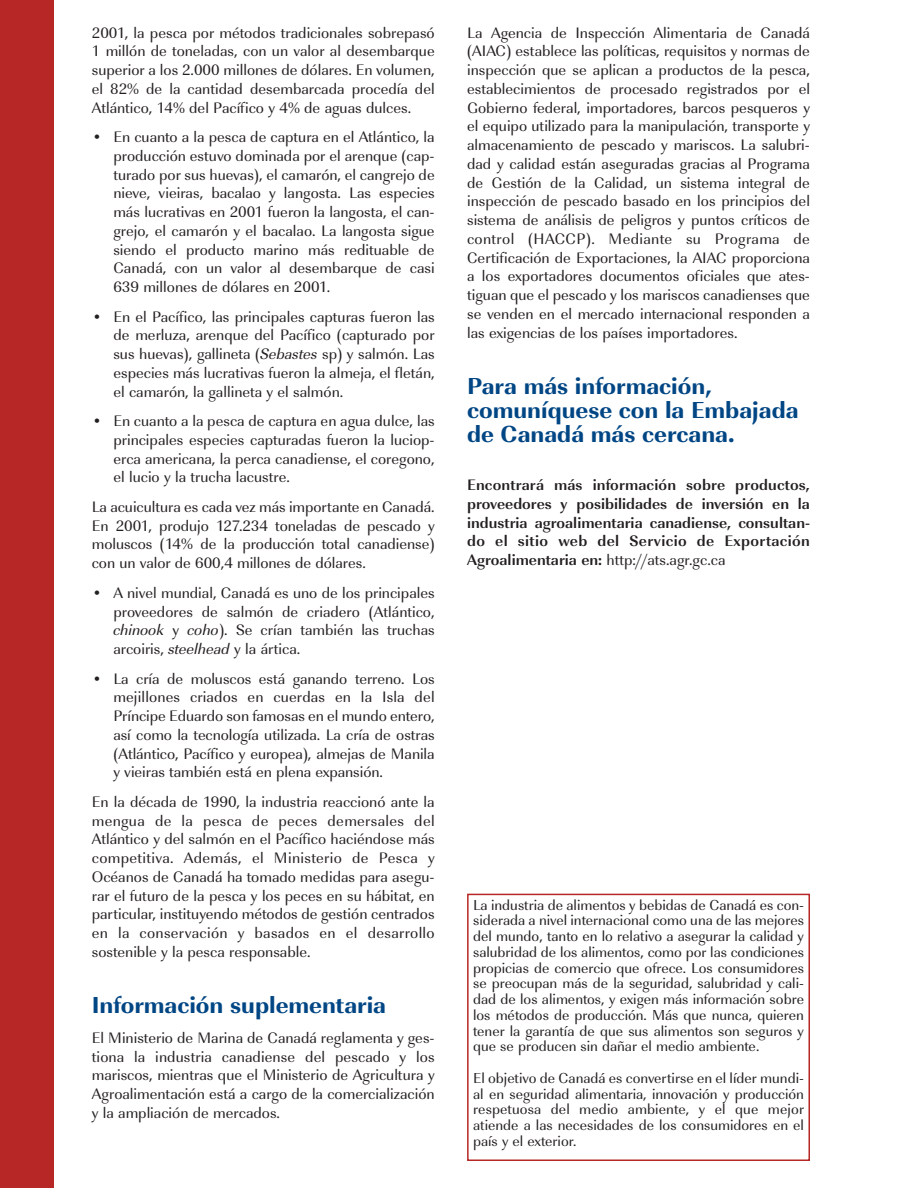
<style>
.page{position:relative;width:918px;height:1188px;background:#fff}
.page>*{position:absolute;margin:0;border:0;box-sizing:border-box;transform-origin:0 0}
.t1{font:700 24px/24px "URW Imperial T Extr";color:#004684}
.t2{font:15.75px/18.8px "URW Imperial T";color:#231f20;text-align:justify}
.t3{font:700 15.75px/18.8px "URW Imperial T";letter-spacing:.02em;color:#231f20;text-align:justify}
.t4{font:15px/15.8px "URW Imperial T";color:#231f20;text-align:justify}
.s1{font-family:"URW Imperial T Regu Obli"}
.s2{font-weight:400}
</style>
<div class="page">
<div style="left:0;top:0;width:54px;height:1188px;background:#b62725"></div>
<div style="left:467px;top:894px;width:343px;height:267px;border:2px solid #b62725"></div>
<p class="t2" style="left:92px;top:25px;width:344px">2001, la pesca por métodos tradicionales sobrepasó 1 millón de toneladas, con un valor al desembarque superior a los 2.000 millones de dólares. En volumen, el 82% de la cantidad desembarcada procedía del Atlántico, 14% del Pacífico y 4% de aguas dulces.</p>
<p class="t2" style="left:113px;top:129px;width:323px;text-indent:-22px">• En cuanto a la pesca de captura en el Atlántico, la producción estuvo dominada por el arenque (cap&shy;turado por sus huevas), el camarón, el cangrejo de nieve, vieiras, bacalao y langosta. Las especies más lucrativas en 2001 fueron la langosta, el can&shy;grejo, el camarón y el bacalao. La langosta sigue siendo el producto marino más redituable de Canadá, con un valor al desembarque de casi 639 millones de dólares en 2001.</p>
<p class="t2" style="left:113px;top:309px;width:323px;text-indent:-22px">• En el Pacífico, las principales capturas fueron las de merluza, arenque del Pacífico (capturado por sus huevas), gallineta (<span class="s1">Sebastes</span> sp) y salmón. Las especies más lucrativas fueron la almeja, el fletán, el camarón, la gallineta y el salmón.</p>
<p class="t2" style="left:113px;top:413px;width:323px;text-indent:-22px">• En cuanto a la pesca de captura en agua dulce, las principales especies capturadas fueron la luciop&shy;erca americana, la perca canadiense, el coregono, el lucio y la trucha lacustre.</p>
<p class="t2" style="left:92px;top:499px;width:344px">La acuicultura es cada vez más importante en Canadá.<br>En 2001, produjo 127.234 toneladas de pescado y moluscos (14% de la producción total canadiense) con un valor de 600,4 millones de dólares.</p>
<p class="t2" style="left:113px;top:585px;width:323px;text-indent:-22px">• A nivel mundial, Canadá es uno de los principales proveedores de salmón de criadero (Atlántico, <span class="s1">chinook</span> y <span class="s1">coho</span>). Se crían también las truchas arcoiris, <span class="s1">steelhead</span> y la ártica.</p>
<p class="t2" style="left:113px;top:671px;width:323px;text-indent:-22px">• La cría de moluscos está ganando terreno. Los mejillones criados en cuerdas en la Isla del Príncipe Eduardo son famosas en el mundo entero, así como la tecnología utilizada. La cría de ostras (Atlántico, Pacífico y europea), almejas de Manila y vieiras también está en plena expansión.</p>
<p class="t2" style="left:92px;top:794px;width:344px">En la década de 1990, la industria reaccionó ante la mengua de la pesca de peces demersales del Atlántico y del salmón en el Pacífico haciéndose más competitiva. Además, el Ministerio de Pesca y Océanos de Canadá ha tomado medidas para asegu&shy;rar el futuro de la pesca y los peces en su hábitat, en particular, instituyendo métodos de gestión centrados en la conservación y basados en el desarrollo sostenible y la pesca responsable.</p>
<h1 class="t1" style="left:92px;top:996px;width:296px">Información suplementaria</h1>
<p class="t2" style="left:92px;top:1030px;width:344px">El Ministerio de Marina de Canadá reglamenta y ges&shy;tiona la industria canadiense del pescado y los mariscos, mientras que el Ministerio de Agricultura y Agroalimentación está a cargo de la comercialización y la ampliación de mercados.</p>
<p class="t2" style="left:467px;top:25px;width:344px">La Agencia de Inspección Alimentaria de Canadá (AIAC) establece las políticas, requisitos y normas de inspección que se aplican a productos de la pesca, establecimientos de procesado registrados por el Gobierno federal, importadores, barcos pesqueros y el equipo utilizado para la manipulación, transporte y almacenamiento de pescado y mariscos. La salubri&shy;dad y calidad están aseguradas gracias al Programa de Gestión de la Calidad, un sistema integral de inspección de pescado basado en los principios del sistema de análisis de peligros y puntos críticos de control (HACCP). Mediante su Programa de Certificación de Exportaciones, la AIAC proporciona a los exportadores documentos oficiales que ates&shy;tiguan que el pescado y los mariscos canadienses que se venden en el mercado internacional responden a las exigencias de los países importadores.</p>
<h1 class="t1" style="left:467px;top:377px;width:333px">Para más información, comuníquese con la Embajada de Canadá más cercana.</h1>
<p class="t3" style="left:467px;top:477px;width:344px">Encontrará más información sobre productos, proveedores y posibilidades de inversión en la industria agroalimentaria canadiense, consultan&shy;do el sitio web del Servicio de Exportación Agroalimentaria en: <span class="s2">http://ats.agr.gc.ca</span></p>
<p class="t4" style="left:473px;top:899px;width:332px">La industria de alimentos y bebidas de Canadá es con&shy;siderada a nivel internacional como una de las mejores del mundo, tanto en lo relativo a asegurar la calidad y salubridad de los alimentos, como por las condiciones propicias de comercio que ofrece. Los consumidores se preocupan más de la seguridad, salubridad y cali&shy;dad de los alimentos, y exigen más información sobre los métodos de producción. Más que nunca, quieren tener la garantía de que sus alimentos son seguros y que se producen sin dañar el medio ambiente.</p>
<p class="t4" style="left:473px;top:1072px;width:332px">El objetivo de Canadá es convertirse en el líder mundi&shy;al en seguridad alimentaria, innovación y producción respetuosa del medio ambiente, y el que mejor atiende a las necesidades de los consumidores en el país y el exterior.</p>
</div>
